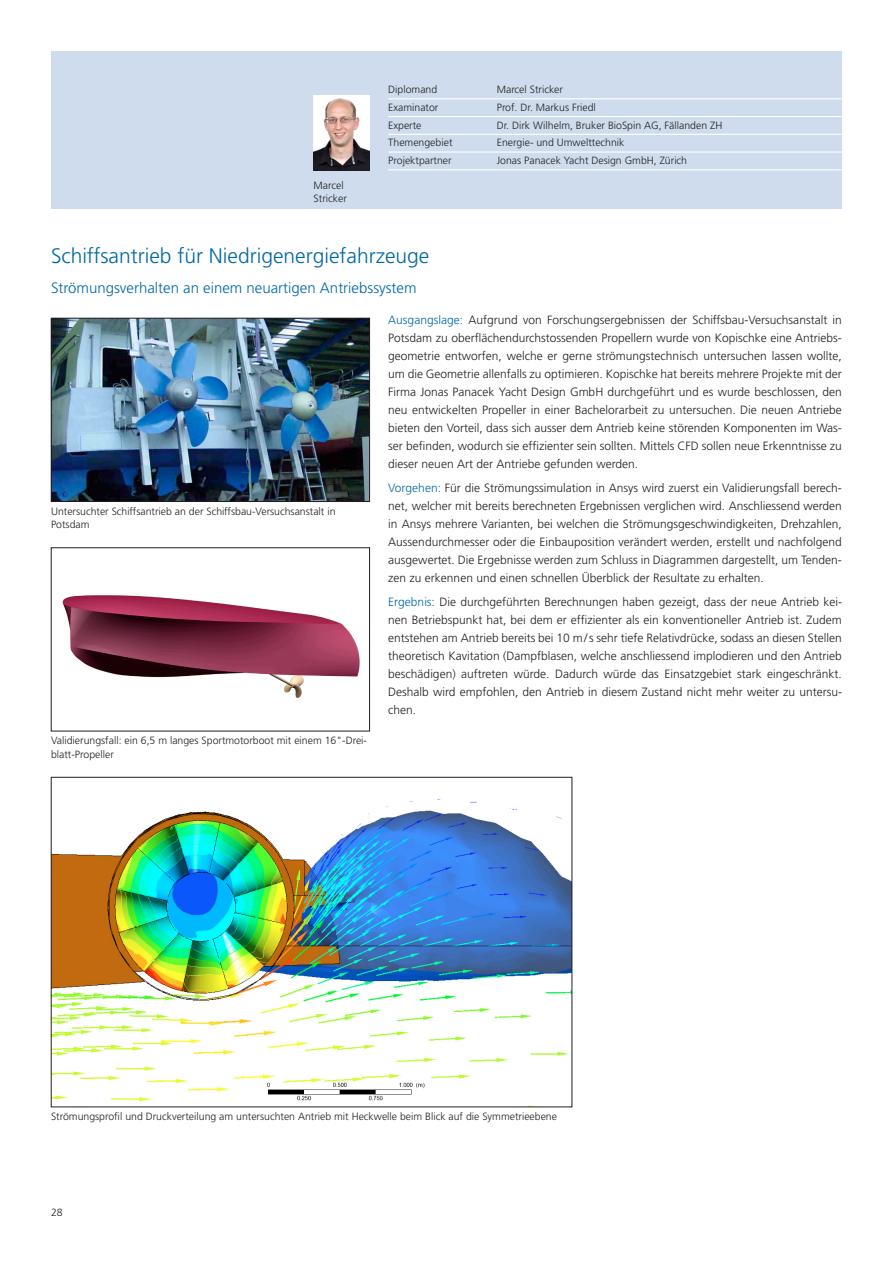
<style>
.page{position:relative;width:893px;height:1263px;background:#fff}
.page>*{position:absolute;margin:0;border:0;box-sizing:border-box;transform-origin:0 0}
.t1{font:300 21px "Frutiger LT Pro";color:#0068a5}
.t2{font:300 15px "Frutiger LT Pro";color:#0068a5}
.t3{font:300 12px/18px "Frutiger LT Pro";color:#231f20;text-align:justify}
.t4{font:300 10.5px/13.5px "Frutiger LT Pro";color:#231f20}
.s1{color:#0068a5}
</style>
<div class="page">
<div style="left:51px;top:51px;width:791px;height:157px;background:#cedced"></div>
<img style="left:53px;top:320px;width:315px;height:180px">
<div style="left:51px;top:318px;width:319px;height:184px;border:1px solid #231f20"></div>
<img style="left:62px;top:595px;width:298px;height:103px">
<div style="left:51px;top:547px;width:319px;height:184px;border:1px solid #231f20"></div>
<img style="left:53px;top:799px;width:517px;height:303px">
<hr style="left:388px;top:98px;width:454px;height:1px;background:#fff">
<hr style="left:388px;top:116px;width:454px;height:1px;background:#fff">
<hr style="left:388px;top:134px;width:454px;height:1px;background:#fff">
<hr style="left:388px;top:151px;width:454px;height:2px;background:#fff">
<hr style="left:388px;top:169px;width:454px;height:1px;background:#fff">
<img style="left:314px;top:95px;width:56px;height:75px">
<p class="t4" style="left:314px;top:178px;width:35px">Marcel<br>Stricker</p>
<p class="t4" style="left:388px;top:83px;width:51px">Diplomand</p>
<p class="t4" style="left:497px;top:83px;width:68px">Marcel Stricker</p>
<p class="t4" style="left:388px;top:101px;width:52px">Examinator</p>
<p class="t4" style="left:497px;top:101px;width:101px">Prof. Dr. Markus Friedl</p>
<p class="t4" style="left:388px;top:118px;width:35px">Experte</p>
<p class="t4" style="left:497px;top:118px;width:227px">Dr. Dirk Wilhelm, Bruker BioSpin AG, Fällanden ZH</p>
<p class="t4" style="left:388px;top:136px;width:66px">Themengebiet</p>
<p class="t4" style="left:497px;top:136px;width:129px">Energie- und Umwelttechnik</p>
<p class="t4" style="left:388px;top:154px;width:65px">Projektpartner</p>
<p class="t4" style="left:497px;top:154px;width:192px">Jonas Panacek Yacht Design GmbH, Zürich</p>
<h1 class="t1" style="left:51px;top:243px;width:380px">Schiffsantrieb für Niedrigenergiefahrzeuge</h1>
<p class="t2" style="left:51px;top:279px;width:367px">Strömungsverhalten an einem neuartigen Antriebssystem</p>
<p class="t4" style="left:51px;top:504px;width:286px">Untersuchter Schiffsantrieb an der Schiffsbau-Versuchsanstalt in<br>Potsdam</p>
<p class="t4" style="left:51px;top:734px;width:318px">Validierungsfall: ein 6,5 m langes Sportmotorboot mit einem 16"-Drei&shy;blatt-Propeller</p>
<p class="t3" style="left:388px;top:311px;width:455px"><span class="s1">Ausgangslage:</span> Aufgrund von Forschungsergebnissen der Schiffsbau-Versuchsanstalt in Potsdam zu oberflächendurchstossenden Propellern wurde von Kopischke eine Antriebs&shy;geometrie entworfen, welche er gerne strömungstechnisch untersuchen lassen wollte, um die Geometrie allenfalls zu optimieren. Kopischke hat bereits mehrere Projekte mit der Firma Jonas Panacek Yacht Design GmbH durchgeführt und es wurde beschlossen, den neu entwickelten Propeller in einer Bachelorarbeit zu untersuchen. Die neuen Antriebe bieten den Vorteil, dass sich ausser dem Antrieb keine störenden Komponenten im Was&shy;ser befinden, wodurch sie effizienter sein sollten. Mittels CFD sollen neue Erkenntnisse zu dieser neuen Art der Antriebe gefunden werden.</p>
<p class="t3" style="left:388px;top:479px;width:455px"><span class="s1">Vorgehen:</span> Für die Strömungssimulation in Ansys wird zuerst ein Validierungsfall berech&shy;net, welcher mit bereits berechneten Ergebnissen verglichen wird. Anschliessend werden in Ansys mehrere Varianten, bei welchen die Strömungsgeschwindigkeiten, Drehzahlen, Aussendurchmesser oder die Einbauposition verändert werden, erstellt und nachfolgend ausgewertet. Die Ergebnisse werden zum Schluss in Diagrammen dargestellt, um Tenden&shy;zen zu erkennen und einen schnellen Überblick der Resultate zu erhalten.</p>
<p class="t3" style="left:388px;top:593px;width:455px"><span class="s1">Ergebnis:</span> Die durchgeführten Berechnungen haben gezeigt, dass der neue Antrieb kei&shy;nen Betriebspunkt hat, bei dem er effizienter als ein konventioneller Antrieb ist. Zudem entstehen am Antrieb bereits bei 10 m/s sehr tiefe Relativdrücke, sodass an diesen Stellen theoretisch Kavitation (Dampfblasen, welche anschliessend implodieren und den Antrieb beschädigen) auftreten würde. Dadurch würde das Einsatzgebiet stark eingeschränkt.<br>Deshalb wird empfohlen, den Antrieb in diesem Zustand nicht mehr weiter zu untersu&shy;chen.</p>
<p class="t4" style="left:51px;top:1110px;width:507px">Strömungsprofil und Druckverteilung am untersuchten Antrieb mit Heckwelle beim Blick auf die Symmetrieebene</p>
<p class="t4" style="left:51px;top:1206px;width:13px">28</p>
</div>
